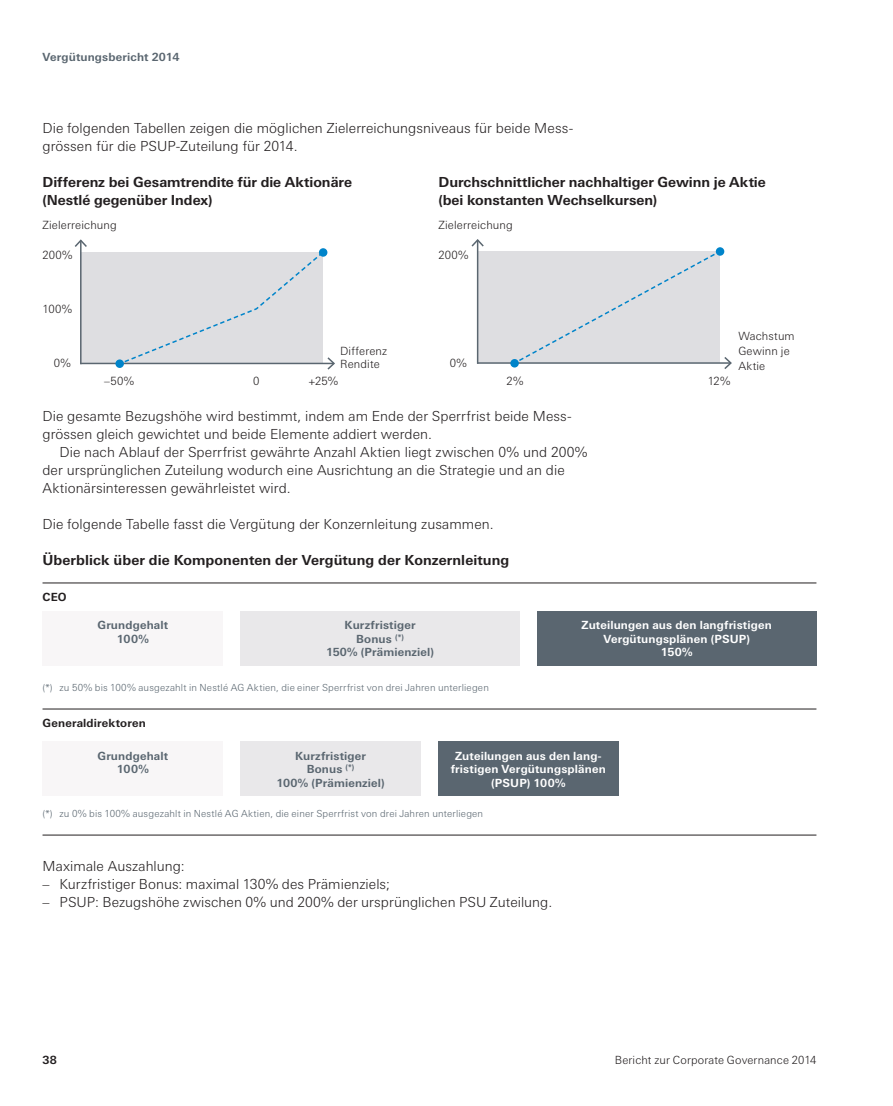
<style>
.page{position:relative;width:893px;height:1106px;background:#fff}
.page>*{position:absolute;margin:0;border:0;box-sizing:border-box;transform-origin:0 0}
._301_Copy_-1column{font:300 13.8px/18px "LT Univers 330 Basic";letter-spacing:.005em;color:#231f20}
._302_Copy_First_Line{font:300 13.8px/18px "LT Univers 330 Basic";letter-spacing:.005em;color:#231f20}
._103_Title_Copy_blac{font:700 13.8px/18px "LT Univers 630 Basic";color:#231f20}
._301_Copy{font:300 13.8px "LT Univers 330 Basic";letter-spacing:.005em;color:#231f20}
.t1{font:300 11.4px/15px "LT Univers 330 Basic";letter-spacing:.015em;color:#231f20}
._102_Title_Chapter_s{font:700 11.25px "LT Univers 630 Basic";letter-spacing:.015em;color:#5a6670}
.t2{font:700 11.25px/13.5px "LT Univers 630 Basic";letter-spacing:.015em;color:#fff;text-align:center}
.t3{font:300 11.25px "LT Univers 330 Basic";letter-spacing:.015em;color:#231f20}
._001_Page_number_lef{font:700 11.25px "LT Univers 630 Basic";letter-spacing:.015em;color:#231f20}
._401_Footnote{font:300 9.75px "LT Univers 330 Basic";letter-spacing:.02em;color:#5a6670}
</style>
<div class="page">
<hr style="left:43px;top:582px;width:773px;height:1px;background:#231f20">
<hr style="left:43px;top:708px;width:773px;height:1px;background:#231f20">
<hr style="left:43px;top:834px;width:773px;height:1px;background:#231f20">
<div style="left:43px;top:611px;width:180px;height:54px;background:#f8f6f7"></div>
<div style="left:43px;top:741px;width:180px;height:54px;background:#f8f6f7"></div>
<div style="left:240px;top:611px;width:280px;height:54px;background:#e9e8ea"></div>
<div style="left:240px;top:741px;width:181px;height:54px;background:#e9e8ea"></div>
<div style="left:537px;top:611px;width:279px;height:54px;background:#5a6670"></div>
<div style="left:438px;top:741px;width:181px;height:54px;background:#5a6670"></div>
<div style="left:81px;top:252px;width:242px;height:112px;background:#dedee1"></div>
<hr style="left:80px;top:363px;width:254px;height:1px;background:#5a6670">
<svg style="left:122px;top:252px;width:213px;height:118px"></svg>
<div style="left:319px;top:248px;width:8px;height:9px;background:#0084ca;border-radius:50%"></div>
<hr style="left:80px;top:240px;width:2px;height:124px;background:#5a6670">
<svg style="left:74px;top:239px;width:13px;height:9px"></svg>
<div style="left:115px;top:359px;width:9px;height:9px;background:#0084ca;border-radius:50%"></div>
<div style="left:478px;top:251px;width:242px;height:112px;background:#dedee1"></div>
<hr style="left:477px;top:362px;width:254px;height:2px;background:#5a6670">
<svg style="left:513px;top:250px;width:219px;height:119px"></svg>
<div style="left:716px;top:247px;width:8px;height:9px;background:#0084ca;border-radius:50%"></div>
<div style="left:510px;top:359px;width:9px;height:8px;background:#0084ca;border-radius:50%"></div>
<hr style="left:477px;top:240px;width:1px;height:124px;background:#5a6670">
<svg style="left:471px;top:239px;width:13px;height:9px"></svg>
<p class="_102_Title_Chapter_s" style="left:43px;top:50px;width:138px">Vergütungsbericht 2014</p>
<p class="_301_Copy_-1column" style="left:43px;top:118px;width:532px">Die folgenden Tabellen zeigen die möglichen Zielerreichungsniveaus für beide Mess&shy;grössen für die PSUP-Zuteilung für 2014.</p>
<p class="_103_Title_Copy_blac" style="left:43px;top:173px;width:311px">Differenz bei Gesamtrendite für die Aktionäre (Nestlé gegenüber Index)</p>
<p class="t1" style="left:43px;top:217px;width:76px">Zielerreichung</p>
<p class="t1" style="left:43px;top:247px;width:32px">200%</p>
<p class="_103_Title_Copy_blac" style="left:439px;top:173px;width:329px">Durchschnittlicher nachhaltiger Gewinn je Aktie (bei konstanten Wechselkursen)</p>
<p class="t1" style="left:439px;top:217px;width:76px">Zielerreichung</p>
<p class="t1" style="left:439px;top:247px;width:32px">200%</p>
<p class="t1" style="left:43px;top:301px;width:31px">100%</p>
<p class="t1" style="left:54px;top:355px;width:19px">0%</p>
<p class="t1" style="left:340px;top:344px;width:49px;line-height:13.5px">Differenz<br>Rendite</p>
<p class="t1" style="left:104px;top:373px;width:31px">–50%</p>
<p class="t1" style="left:253px;top:373px;width:8px">0</p>
<p class="t1" style="left:308px;top:373px;width:32px">+25%</p>
<p class="t1" style="left:450px;top:355px;width:19px">0%</p>
<p class="t1" style="left:507px;top:373px;width:18px">2%</p>
<p class="t1" style="left:708px;top:373px;width:24px">12%</p>
<p class="_301_Copy_-1column" style="left:43px;top:406px;width:531px">Die gesamte Bezugshöhe wird bestimmt, indem am Ende der Sperrfrist beide Mess&shy;grössen gleich gewichtet und beide Elemente addiert werden.</p>
<p class="_302_Copy_First_Line" style="left:43px;top:442px;width:546px;text-indent:17px">Die nach Ablauf der Sperrfrist gewährte Anzahl Aktien liegt zwischen 0% und 200% der ursprünglichen Zuteilung wodurch eine Ausrichtung an die Strategie und an die<br>Aktionärsinteressen gewährleistet wird.</p>
<p class="_301_Copy_-1column" style="left:43px;top:514px;width:453px">Die folgende Tabelle fasst die Vergütung der Konzernleitung zusammen.</p>
<p class="_103_Title_Copy_blac" style="left:43px;top:551px;width:468px">Überblick über die Komponenten der Vergütung der Konzernleitung</p>
<p class="t1" style="left:738px;top:328px;width:58px">Wachstum<br>Gewinn je<br>Aktie</p>
<p class="_001_Page_number_lef" style="left:43px;top:590px;width:26px">CEO</p>
<p class="_102_Title_Chapter_s" style="left:98px;top:618px;width:72px">Grundgehalt</p>
<p class="_102_Title_Chapter_s" style="left:117px;top:632px;width:33px">100%</p>
<p class="_102_Title_Chapter_s" style="left:345px;top:618px;width:72px">Kurzfristiger</p>
<p class="_102_Title_Chapter_s" style="left:356px;top:632px;width:49px">Bonus <sup>(*)</sup></p>
<p class="_102_Title_Chapter_s" style="left:326px;top:645px;width:109px">150% (Prämienziel)</p>
<p class="_401_Footnote" style="left:43px;top:681px;width:448px">(*) zu 50% bis 100% ausgezahlt in Nestlé AG Aktien, die einer Sperrfrist von drei Jahren unterliegen</p>
<p class="_001_Page_number_lef" style="left:43px;top:716px;width:105px">Generaldirektoren</p>
<p class="t2" style="left:581px;top:618px;width:192px">Zuteilungen aus den langfristigen</p>
<p class="t2" style="left:603px;top:632px;width:148px">Vergütungsplänen (PSUP)</p>
<p class="t2" style="left:661px;top:645px;width:33px">150%</p>
<p class="_102_Title_Chapter_s" style="left:98px;top:749px;width:72px">Grundgehalt</p>
<p class="_102_Title_Chapter_s" style="left:117px;top:762px;width:33px">100%</p>
<p class="_102_Title_Chapter_s" style="left:295px;top:749px;width:72px">Kurzfristiger</p>
<p class="_102_Title_Chapter_s" style="left:307px;top:762px;width:49px">Bonus <sup>(*)</sup></p>
<p class="_102_Title_Chapter_s" style="left:276px;top:776px;width:110px">100% (Prämienziel)</p>
<p class="t2" style="left:451px;top:749px;width:157px">Zuteilungen aus den lang&shy;fristigen Vergütungsplänen (PSUP) 100%</p>
<p class="_401_Footnote" style="left:43px;top:807px;width:442px">(*) zu 0% bis 100% ausgezahlt in Nestlé AG Aktien, die einer Sperrfrist von drei Jahren unterliegen</p>
<p class="_301_Copy" style="left:43px;top:857px;width:144px">Maximale Auszahlung:</p>
<p class="_302_Copy_First_Line" style="left:43px;top:874px;width:349px">– Kurzfristiger Bonus: maximal 130% des Prämienziels;</p>
<p class="_302_Copy_First_Line" style="left:43px;top:892px;width:511px">– PSUP: Bezugshöhe zwischen 0% und 200% der ursprünglichen PSU Zuteilung.</p>
<p class="_001_Page_number_lef" style="left:43px;top:1052px;width:16px">38</p>
<p class="t3" style="left:615px;top:1053px;width:203px">Bericht zur Corporate Governance 2014</p>
</div>
